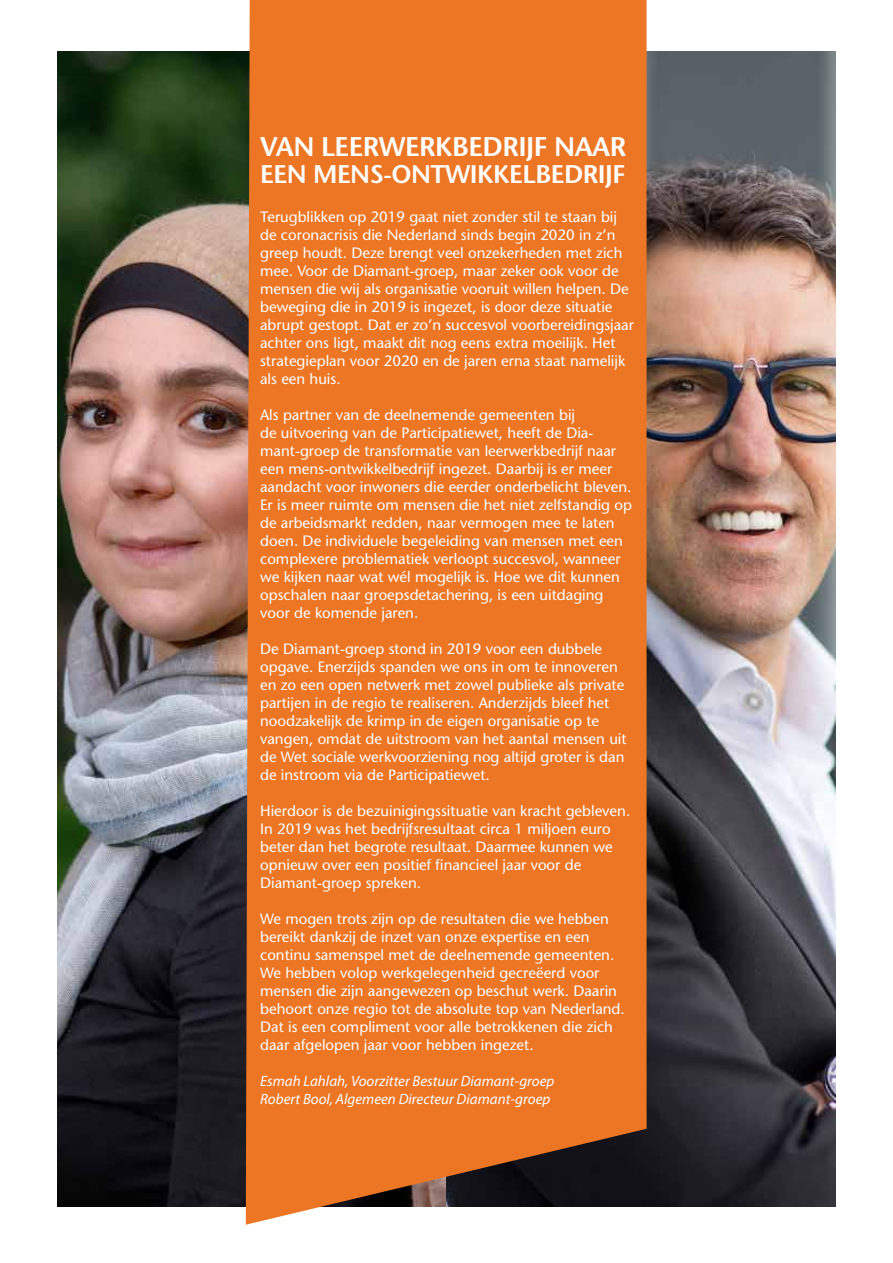
<style>
.page{position:relative;width:893px;height:1263px;background:#fff}
.page>*{position:absolute;margin:0;border:0;box-sizing:border-box;transform-origin:0 0}
.t1{font:600 27px "Stone Sans Std";letter-spacing:-.02em;color:#fff}
.t2{font:600 25.5px "Stone Sans Std";letter-spacing:-.02em;color:#fff}
.t3{font:500 15px/18px "Stone Sans Std";color:#fff}
.t4{font:italic 15px/18px "Myriad Pro";color:#fff}
</style>
<div class="page">
<img style="left:57px;top:52px;width:778px;height:1155px">
<div style="left:246px;top:0;width:401px;height:1225px;background:#ec7624"></div>
<h1 class="t1" style="left:260px;top:130px;width:368px">VAN LEERWERKBEDRIJF NAAR</h1>
<h2 class="t2" style="left:260px;top:158px;width:367px">EEN MENS-ONTWIKKELBEDRIJF</h2>
<p class="t3" style="left:260px;top:208px;width:375px">Terugblikken op 2019 gaat niet zonder stil te staan bij de coronacrisis die Nederland sinds begin 2020 in z’n greep houdt. Deze brengt veel onzekerheden met zich mee. Voor de Diamant-groep, maar zeker ook voor de mensen die wij als organisatie vooruit willen helpen. De beweging die in 2019 is ingezet, is door deze situatie abrupt gestopt. Dat er zo’n succesvol voorbereidingsjaar achter ons ligt, maakt dit nog eens extra moeilijk. Het strategieplan voor 2020 en de jaren erna staat namelijk als een huis.</p>
<p class="t3" style="left:260px;top:406px;width:373px">Als partner van de deelnemende gemeenten bij<br>de uitvoering van de Participatiewet, heeft de Dia&shy;mant-groep de transformatie van leerwerkbedrijf naar een mens-ontwikkelbedrijf ingezet. Daarbij is er meer aandacht voor inwoners die eerder onderbelicht bleven.<br>Er is meer ruimte om mensen die het niet zelfstandig op de arbeidsmarkt redden, naar vermogen mee te laten doen. De individuele begeleiding van mensen met een complexere problematiek verloopt succesvol, wanneer we kijken naar wat wél mogelijk is. Hoe we dit kunnen opschalen naar groepsdetachering, is een uitdaging voor de komende jaren.</p>
<p class="t3" style="left:260px;top:640px;width:368px">De Diamant-groep stond in 2019 voor een dubbele opgave. Enerzijds spanden we ons in om te innoveren en zo een open netwerk met zowel publieke als private partijen in de regio te realiseren. Anderzijds bleef het noodzakelijk de krimp in de eigen organisatie op te vangen, omdat de uitstroom van het aantal mensen uit de Wet sociale werkvoorziening nog altijd groter is dan de instroom via de Participatiewet.</p>
<p class="t3" style="left:260px;top:802px;width:372px">Hierdoor is de bezuinigingssituatie van kracht gebleven.<br>In 2019 was het bedrijfsresultaat circa 1 miljoen euro beter dan het begrote resultaat. Daarmee kunnen we opnieuw over een positief financieel jaar voor de Diamant-groep spreken.</p>
<p class="t3" style="left:260px;top:910px;width:366px">We mogen trots zijn op de resultaten die we hebben bereikt dankzij de inzet van onze expertise en een continu samenspel met de deelnemende gemeenten.<br>We hebben volop werkgelegenheid gecreëerd voor mensen die zijn aangewezen op beschut werk. Daarin behoort onze regio tot de absolute top van Nederland.<br>Dat is een compliment voor alle betrokkenen die zich daar afgelopen jaar voor hebben ingezet.</p>
<p class="t4" style="left:260px;top:1073px;width:296px">Esmah Lahlah, Voorzitter Bestuur Diamant-groep<br>Robert Bool, Algemeen Directeur Diamant-groep</p>
</div>
